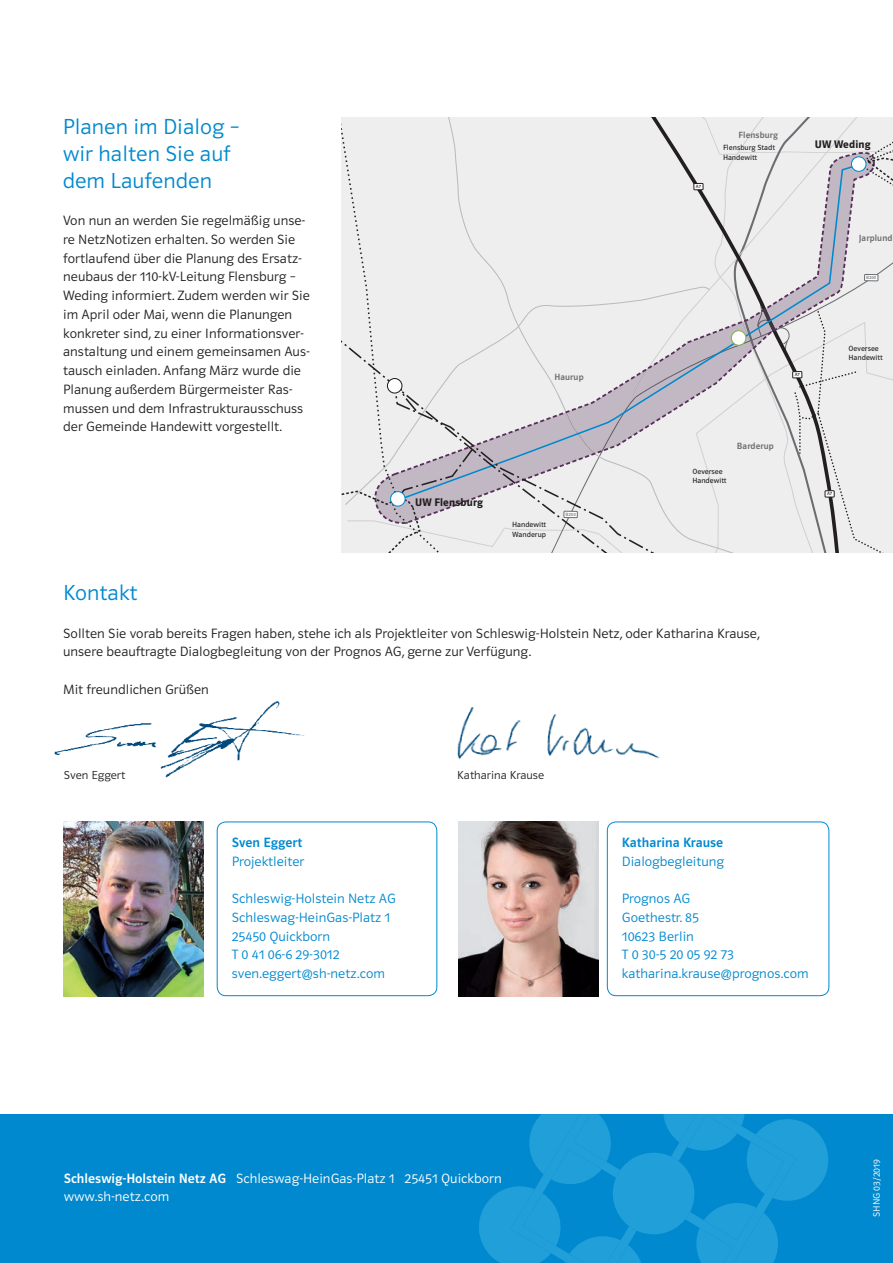
<style>
.page{position:relative;width:893px;height:1263px;background:#fff}
.page>*{position:absolute;margin:0;border:0;box-sizing:border-box;transform-origin:0 0}
.t1{font:22.5px/27px "Polo 11 Neu Leicht";color:#0089cf}
.t2{font:13.95px/18.8px "Polo 11 Neu Leicht";color:#231f20}
.t3{font:13.95px/18.8px "Polo 11 Neu Leicht";color:#0089cf}
.t4{font:13.95px/18.8px "Polo 11 Neu Leicht";color:#fff}
.t5{font:13.95px "Polo 11 Neu Krftg";color:#0089cf}
.t6{font:12px "Polo 11 Neu Leicht";color:#231f20}
.t7{font:600 11.4px "Polo 22 NEU";letter-spacing:.015em;color:#231f20}
.t8{font:9.75px "Polo 11 Neu Leicht";color:#fff}
.t9{font:9.3px "Polo 22 NEU Krftg";letter-spacing:.015em;color:#6c6d70}
.t10{font:7.8px/9.3px "Polo 11 Neu Buch";color:#231f20}
.t11{font:4.95px "Polo 11 Neu Buch";color:#6c6d70}
.s1{font-family:"Polo 11 Neu Krftg"}
</style>
<div class="page">
<div style="left:217px;top:822px;width:220px;height:174px;border:1px solid #0089cf;border-radius:9px"></div>
<div style="left:607px;top:822px;width:222px;height:174px;border:1px solid #0089cf;border-radius:9px"></div>
<img style="left:64px;top:822px;width:140px;height:174px">
<img style="left:458px;top:822px;width:140px;height:174px">
<div style="left:0;top:1114px;width:893px;height:149px;background:#0089cf"></div>
<svg style="left:479px;top:1114px;width:350px;height:149px"></svg>
<img style="left:54px;top:701px;width:251px;height:77px">
<div style="left:35px;top:710px;width:39px;height:26px;background:#fff"></div>
<img style="left:457px;top:707px;width:203px;height:52px">
<svg style="left:342px;top:117px;width:551px;height:436px;background:#e4e3e6"></svg>
<h1 class="t1" style="left:63px;top:113px;width:178px">Planen im Dialog – wir halten Sie auf dem Laufenden</h1>
<p class="t2" style="left:63px;top:211px;width:248px">Von nun an werden Sie regelmäßig unse&shy;re NetzNotizen erhalten. So werden Sie fortlaufend über die Planung des Ersatz&shy;neubaus der 110-kV-Leitung Flensburg – Weding informiert. Zudem werden wir Sie im April oder Mai, wenn die Planungen konkreter sind, zu einer Informationsver&shy;anstaltung und einem gemeinsamen Aus&shy;tausch einladen. Anfang März wurde die Planung außerdem Bürgermeister Ras&shy;mussen und dem Infrastrukturausschuss der Gemeinde Handewitt vorgestellt.</p>
<p class="t9" style="left:554px;top:372px;width:31px">Haurup</p>
<p class="t7" style="left:415px;top:496px;width:69px">UW Flensburg</p>
<p class="t10" style="left:512px;top:520px;width:36px">Handewitt<br>Wanderup</p>
<p class="t11" style="left:566px;top:511px;width:12px;rotate:1deg">B200</p>
<p class="t9" style="left:739px;top:130px;width:41px">Flensburg</p>
<p class="t10" style="left:723px;top:143px;width:54px">Flensburg Stadt<br>Handewitt</p>
<p class="t10" style="left:692px;top:467px;width:36px">Oeversee<br>Handewitt</p>
<p class="t9" style="left:737px;top:441px;width:39px">Barderup</p>
<h1 class="t1" style="left:63px;top:579px;width:76px">Kontakt</h1>
<p class="t2" style="left:63px;top:623px;width:698px">Sollten Sie vorab bereits Fragen haben, stehe ich als Projektleiter von Schleswig-Holstein Netz, oder Katharina Krause, unsere beauftragte Dialogbegleitung von der Prognos AG, gerne zur Verfügung.</p>
<p class="t2" style="left:63px;top:680px;width:147px">Mit freundlichen Grüßen</p>
<p class="t6" style="left:64px;top:768px;width:63px">Sven Eggert</p>
<p class="t6" style="left:457px;top:768px;width:88px">Katharina Krause</p>
<p class="t7" style="left:815px;top:138px;width:57px">UW Weding</p>
<p class="t9" style="left:859px;top:233px;width:35px">Jarplund</p>
<p class="t11" style="left:866px;top:275px;width:12px;rotate:1deg">B200</p>
<p class="t10" style="left:849px;top:344px;width:36px">Oeversee<br>Handewitt</p>
<p class="t5" style="left:232px;top:835px;width:72px">Sven Eggert</p>
<p class="t3" style="left:232px;top:852px;width:74px">Projektleiter</p>
<p class="t3" style="left:232px;top:889px;width:166px">Schleswig-Holstein Netz AG<br>Schleswag-HeinGas-Platz 1<br>25450 Quickborn<br>T 0 41 06-6 29-3012 sven.eggert@sh-netz.com</p>
<p class="t4" style="left:64px;top:1168px;width:440px"><span class="s1">Schleswig-Holstein Netz AG</span> Schleswag-HeinGas-Platz 1 25451 Quickborn www.sh-netz.com</p>
<p class="t5" style="left:622px;top:835px;width:103px">Katharina Krause</p>
<p class="t3" style="left:622px;top:852px;width:104px">Dialogbegleitung</p>
<p class="t3" style="left:622px;top:889px;width:188px">Prognos AG<br>Goethestr. 85<br>10623 Berlin<br>T 0 30-5 20 05 92 73 katharina.krause@prognos.com</p>
<p class="t8" style="left:871px;top:1217px;width:60px;rotate:-90deg">SHNG 03/2019</p>
</div>
